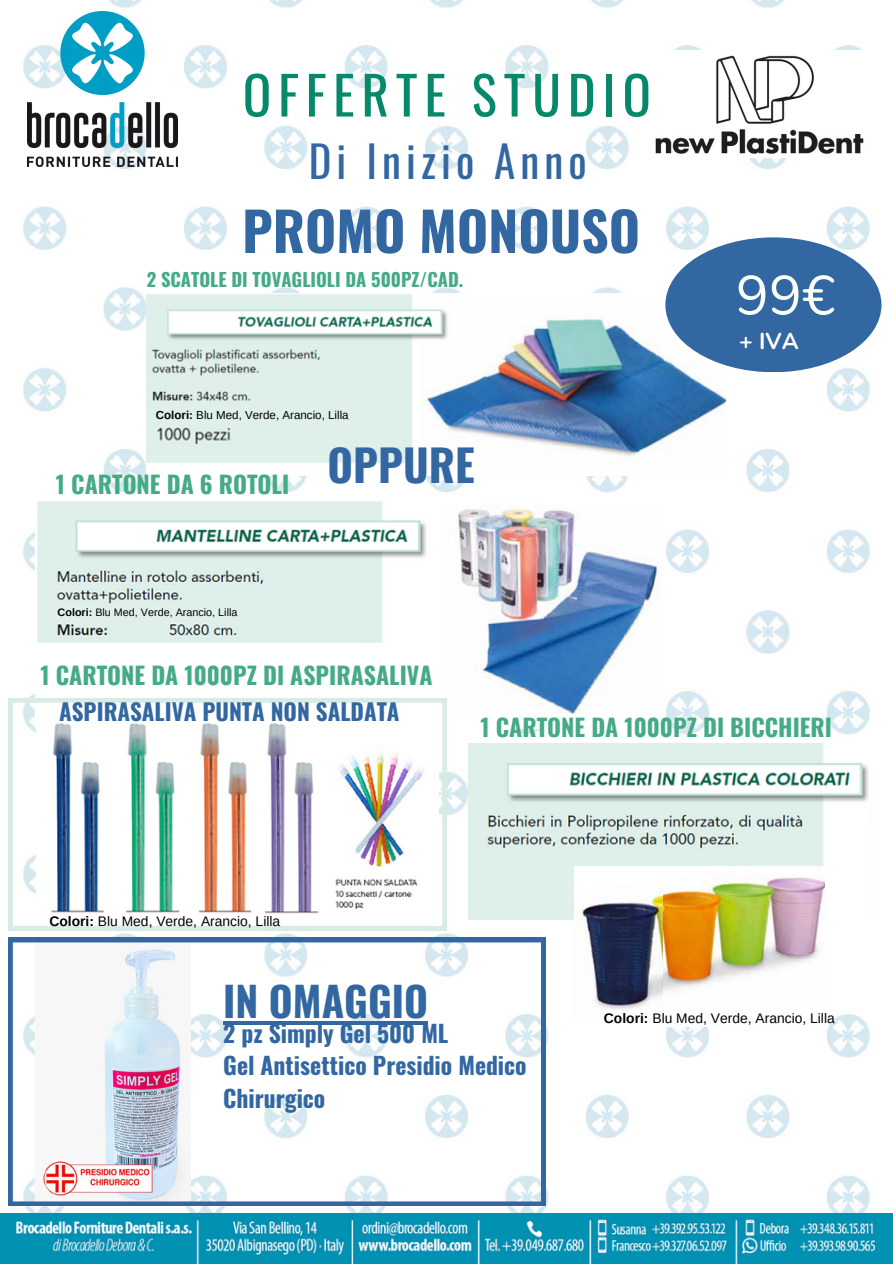
<style>
.page{position:relative;width:893px;height:1264px;background:#fff}
.page>*{position:absolute;margin:0;border:0;box-sizing:border-box;transform-origin:0 0}
.t1{font:55.2px "Nunito";color:#feffff}
.t2{font:700 53.55px "Oswald";color:#3267a2}
.t3{font:52.65px "Oswald";letter-spacing:.13em;color:#06896a}
.t4{font:700 43.65px "Oswald";color:#3267a2}
.t5{font:42.9px "Oswald";letter-spacing:.12em;color:#3267a2}
.t6{font:700 40.95px "Oswald";color:#3267a2}
.t7{font:700 23.85px "Oswald";color:#44ab85}
.t8{font:700 23.55px/32.7px "Oswald";color:#3267a2}
.t9{font:700 22.95px "Oswald";color:#3267a2}
.t10{font:700 22.8px "Nunito";color:#fff}
.t11{font:700 18.45px "Oswald";color:#44ab85}
.t12{font:13.8px "Arimo";color:#000}
.t13{font:11.55px "Arimo";color:#000}
.t14{font:10.8px "Arimo";color:#000}
.s1{font-weight:700}
</style>
<div class="page">
<img style="left:0;top:0;width:892px;height:1263px">
<img style="left:0;top:1213px;width:892px;height:49px">
<img style="left:27px;top:12px;width:150px;height:155px">
<img style="left:645px;top:51px;width:228px;height:106px">
<img style="left:36px;top:499px;width:627px;height:229px">
<img style="left:112px;top:622px;width:57px;height:17px">
<img style="left:147px;top:294px;width:578px;height:182px">
<div style="left:148px;top:408px;width:225px;height:23px;background:#dff0eb"></div>
<img style="left:157px;top:427px;width:74px;height:24px">
<svg style="left:8px;top:698px;width:438px;height:232px"></svg>
<img style="left:36px;top:723px;width:402px;height:198px">
<img style="left:468px;top:744px;width:404px;height:175px">
<img style="left:660px;top:866px;width:164px;height:160px">
<img style="left:575px;top:866px;width:87px;height:152px">
<svg style="left:8px;top:937px;width:537px;height:268px"></svg>
<div style="left:665px;top:237px;width:216px;height:135px;background:#3267a2;border-radius:50%"></div>
<p class="t3" style="left:243px;top:54px;width:409px">OFFERTE STUDIO</p>
<p class="t5" style="left:309px;top:128px;width:279px">Di Inizio Anno</p>
<h5 class="t2" style="left:242px;top:189px;width:399px">PROMO MONOUSO</h5>
<p class="t11" style="left:147px;top:265px;width:318px">2 SCATOLE DI TOVAGLIOLI DA 500PZ/CAD.</p>
<p class="t13" style="left:156px;top:409px;width:194px"><span class="s1">Colori:</span> Blu Med, Verde, Arancio, Lilla</p>
<p class="t7" style="left:56px;top:465px;width:235px">1 CARTONE DA 6 ROTOLI</p>
<h4 class="t4" style="left:327px;top:431px;width:148px">OPPURE</h4>
<h5 class="t14" style="left:58px;top:606px;width:181px"><span class="s1">Colori:</span> Blu Med, Verde, Arancio, Lilla</h5>
<p class="t7" style="left:41px;top:657px;width:393px">1 CARTONE DA 1000PZ DI ASPIRASALIVA</p>
<p class="t1" style="left:735px;top:259px;width:101px">99€</p>
<p class="t10" style="left:739px;top:326px;width:61px">+ IVA</p>
<h3 class="t9" style="left:59px;top:694px;width:342px">ASPIRASALIVA PUNTA NON SALDATA</h3>
<h5 class="t12" style="left:49px;top:913px;width:232px"><span class="s1">Colori:</span> Blu Med, Verde, Arancio, Lilla</h5>
<h5 class="t7" style="left:480px;top:709px;width:353px">1 CARTONE DA 1000PZ DI BICCHIERI</h5>
<p class="t6" style="left:223px;top:968px;width:206px">IN OMAGGIO</p>
<p class="t8" style="left:223px;top:1015px;width:305px">2 pz Simply Gel 500 ML<br>Gel Antisettico Presidio Medico<br>Chirurgico</p>
<p class="t12" style="left:604px;top:1010px;width:232px"><span class="s1">Colori:</span> Blu Med, Verde, Arancio, Lilla</p>
</div>
